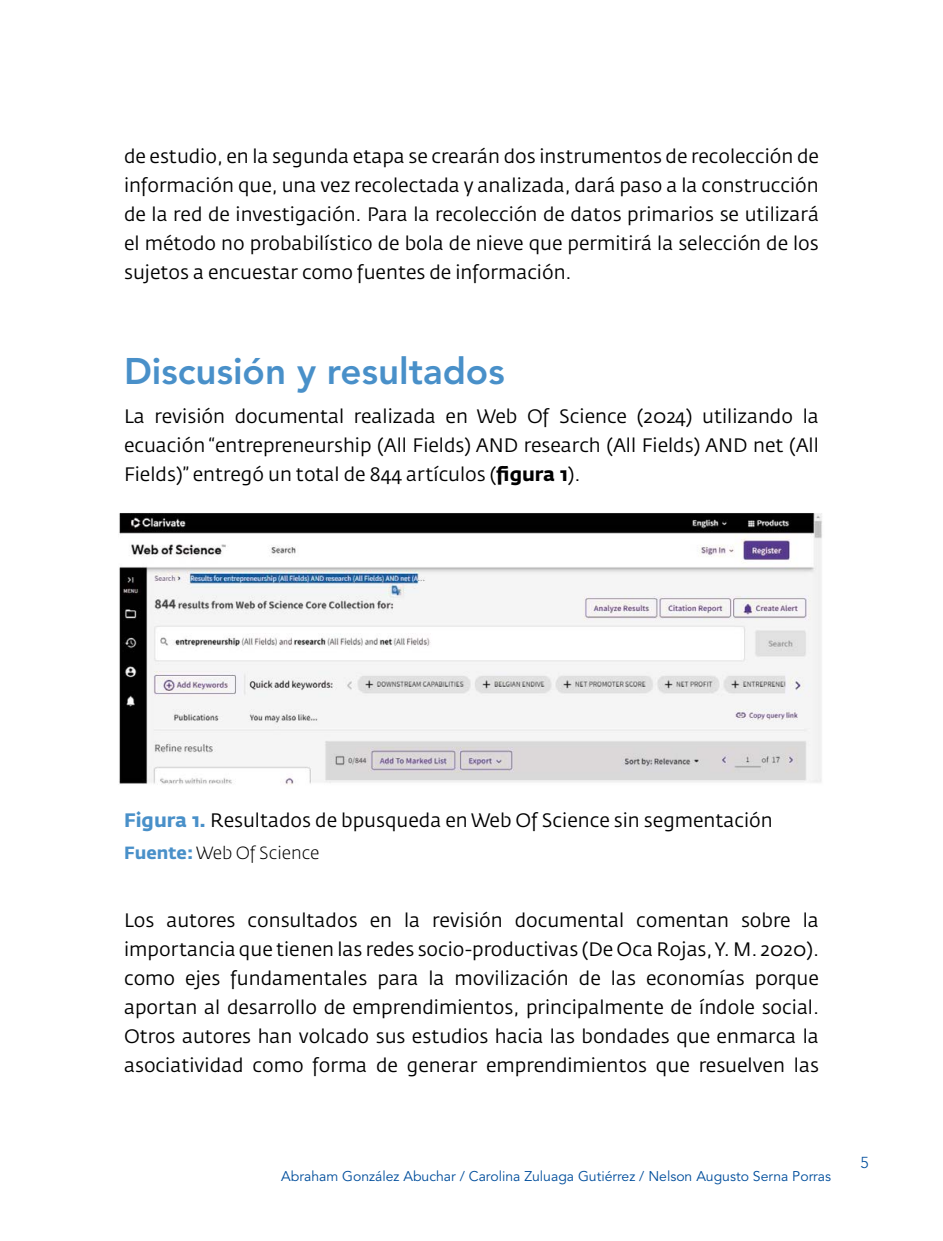
<style>
.page{position:relative;width:943px;height:1241px;background:#fff}
.page>*{position:absolute;margin:0;border:0;box-sizing:border-box;transform-origin:0 0}
.t1{font:800 36.75px "Avenir LT Std";color:#4990c9}
.t2{font:19.25px/28.9px "Fedra Sans Std";color:#000;text-align:justify}
.t3{font:300 17.5px "Fedra Sans Std";color:#000}
.t4{font:300 15.75px "Avenir LT Std";color:#004e9c}
.t5{font:14px "Avenir LT Std";color:#004e9c}
.s1{font-weight:700}
.s2{font-weight:700;color:#4990c9}
</style>
<div class="page">
<img style="left:119px;top:513px;width:703px;height:272px">
<p class="t2" style="left:124px;top:142px;width:696px">de estudio, en la segunda etapa se crearán dos instrumentos de recolección de información que, una vez recolectada y analizada, dará paso a la construcción de la red de investigación. Para la recolección de datos primarios se utilizará el método no probabilístico de bola de nieve que permitirá la selección de los sujetos a encuestar como fuentes de información.</p>
<h1 class="t1" style="left:124px;top:349px;width:382px">Discusión y resultados</h1>
<p class="t2" style="left:124px;top:402px;width:696px">La revisión documental realizada en Web Of Science (2024) utilizando la ecuación “entrepreneurship (All Fields) AND research (All Fields) AND net (All Fields)” entregó un total de 844 artículos (<span class="s1">figura 1</span>).</p>
<p class="t2" style="left:124px;top:805px;width:650px"><span class="s2">Figura 1.</span> Resultados de bpusqueda en Web Of Science sin segmentación</p>
<p class="t3" style="left:124px;top:841px;width:197px"><span class="s2">Fuente:</span> Web Of Science</p>
<p class="t2" style="left:124px;top:906px;width:696px">Los autores consultados en la revisión documental comentan sobre la importancia que tienen las redes socio-productivas (De Oca Rojas, Y. M. 2020). como ejes fundamentales para la movilización de las economías porque aportan al desarrollo de emprendimientos, principalmente de índole social.<br>Otros autores han volcado sus estudios hacia las bondades que enmarca la asociatividad como forma de generar emprendimientos que resuelven las</p>
<p class="t5" style="left:281px;top:1167px;width:551px">Abraham González Abuchar / Carolina Zuluaga Gutiérrez / Nelson Augusto Serna Porras</p>
<p class="t4" style="left:860px;top:1153px;width:10px">5</p>
</div>
